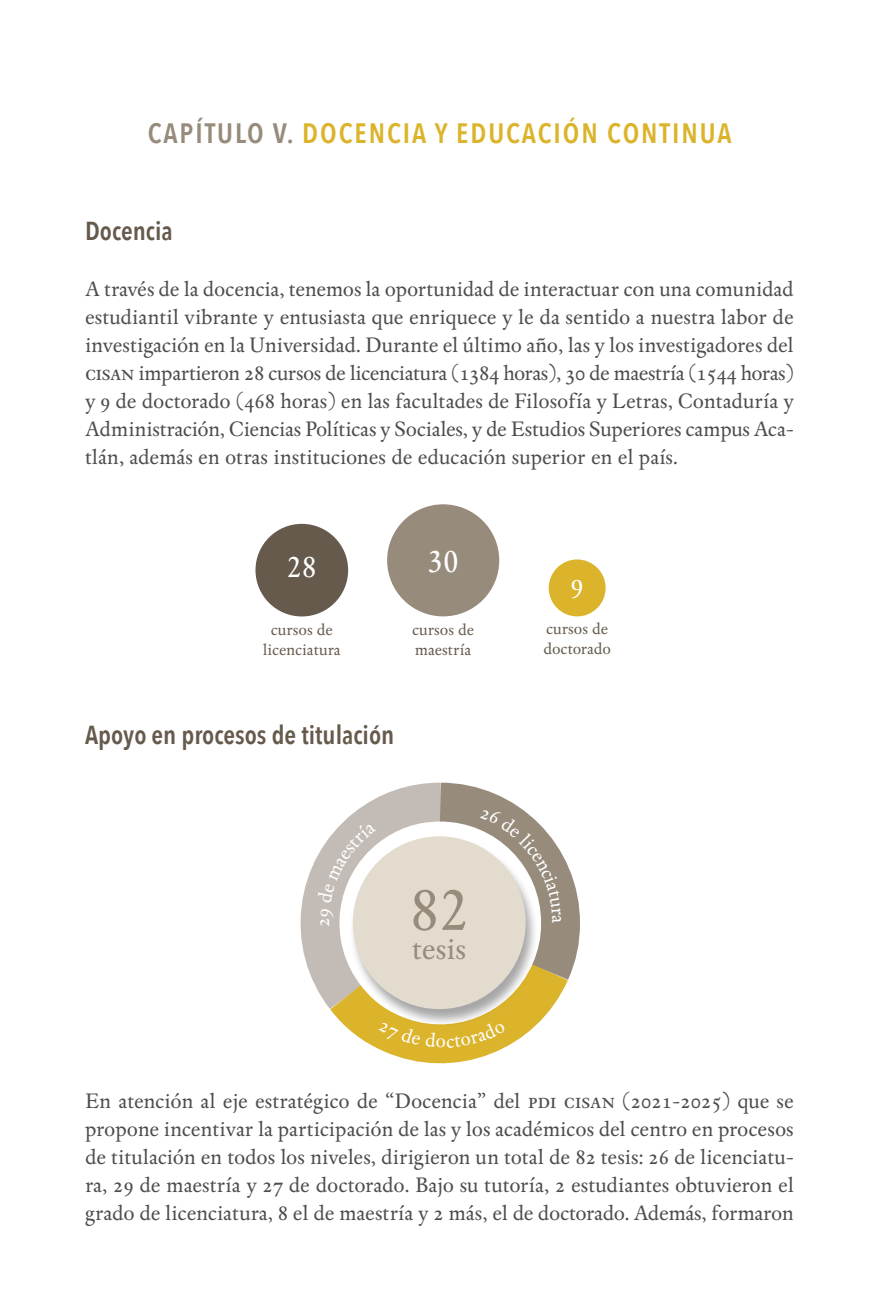
<style>
.page{position:relative;width:879px;height:1304px;background:#fff}
.page>*{position:absolute;margin:0;border:0;box-sizing:border-box;transform-origin:0 0}
.t1{font:62.4px "Espinosa Nova";color:#978b7b}
.t2{font:33.4px "Espinosa Nova";color:#fff}
.t3{font:31.8px "Espinosa Nova";color:#fff}
.t4{font:31.4px "Espinosa Nova";color:#978b7b}
.t5{font:28.4px "Espinosa Nova";color:#fff}
.t6{font:600 28px "Avenir Next Condensed";letter-spacing:.07em;color:#dbb42b}
.t7{font:600 26px "Avenir Next Condensed";color:#665a4d}
.t8{font:22px/28px "Espinosa Nova";letter-spacing:-.005em;color:#4d4d4f;text-align:justify}
.t9{font:16.6px/20px "Espinosa Nova";color:#665a4d}
.s1{color:#978b7b}
</style>
<div class="page">
<svg style="left:359px;top:788px;width:42px;height:21px"></svg>
<svg style="left:401px;top:782px;width:121px;height:27px"></svg>
<div style="left:255px;top:524px;width:93px;height:92px;background:#665a4d;border-radius:50%"></div>
<div style="left:387px;top:504px;width:112px;height:112px;background:#978b7b;border-radius:50%"></div>
<div style="left:549px;top:559px;width:56px;height:57px;background:#dbb42b;border-radius:50%"></div>
<svg style="left:300px;top:809px;width:280px;height:251px"></svg>
<p class="t6" style="left:148px;top:109px;width:585px"><span class="s1">CAPÍTULO V.</span> DOCENCIA Y EDUCACIÓN CONTINUA</p>
<p class="t7" style="left:85px;top:208px;width:89px">Docencia</p>
<p class="t8" style="left:85px;top:276px;width:710px">A través de la docencia, tenemos la oportunidad de interactuar con una comunidad estudiantil vibrante y entusiasta que enriquece y le da sentido a nuestra labor de investigación en la Universidad. Durante el último año, las y los investigadores del cisan impartieron 28 cursos de licenciatura (1384 horas), 30 de maestría (1544 horas) y 9 de doctorado (468 horas) en las facultades de Filosofía y Letras, Contaduría y Administración, Ciencias Políticas y Sociales, y de Estudios Superiores campus Aca&shy;tlán, además en otras instituciones de educación superior en el país.</p>
<h3 class="t3" style="left:287px;top:548px;width:31px">28</h3>
<p class="t9" style="left:263px;top:620px;width:79px;text-align:center">cursos de licenciatura</p>
<h2 class="t2" style="left:427px;top:543px;width:33px">30</h2>
<p class="t9" style="left:412px;top:620px;width:64px">cursos de maestría</p>
<p class="t7" style="left:85px;top:712px;width:311px">Apoyo en procesos de titulación</p>
<h1 class="t1" style="left:410px;top:875px;width:60px">82</h1>
<h3 class="t4" style="left:412px;top:931px;width:56px">tesis</h3>
<p class="t5" style="left:570px;top:573px;width:15px">9</p>
<p class="t9" style="left:543px;top:619px;width:69px">cursos de doctorado</p>
<p class="t8" style="left:85px;top:1088px;width:710px">En atención al eje estratégico de “Docencia” del pdi cisan (2021-2025) que se propone incentivar la participación de las y los académicos del centro en procesos de titulación en todos los niveles, dirigieron un total de 82 tesis: 26 de licenciatu&shy;ra, 29 de maestría y 27 de doctorado. Bajo su tutoría, 2 estudiantes obtuvieron el grado de licenciatura, 8 el de maestría y 2 más, el de doctorado. Además, formaron</p>
</div>
